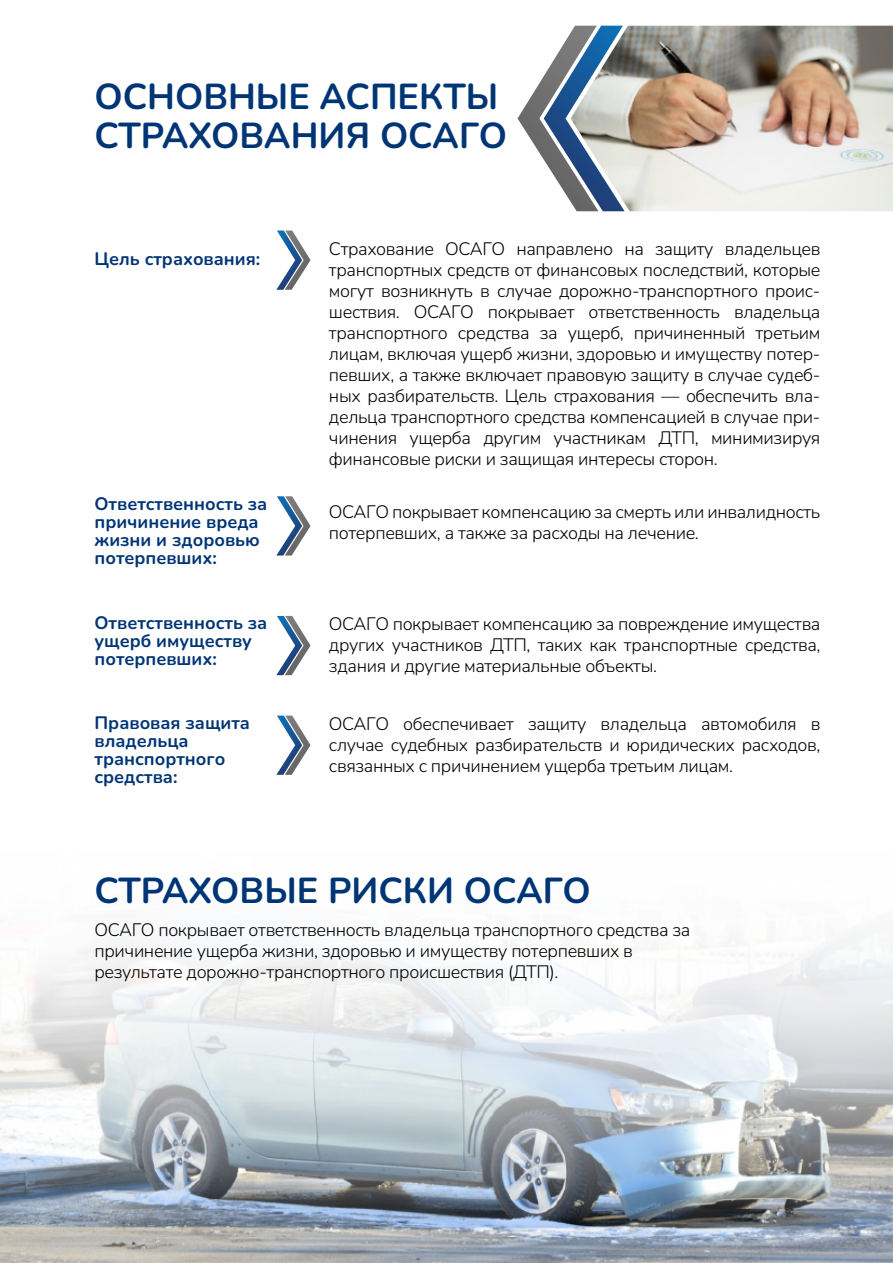
<style>
.page{position:relative;width:893px;height:1263px;background:#fff}
.page>*{position:absolute;margin:0;border:0;box-sizing:border-box;transform-origin:0 0}
.t1{font:700 36px/39px "Nunito";color:#003575}
.t2{font:300 18px/21px "Nunito";letter-spacing:-.02em;color:#000;text-align:justify}
.t3{font:700 18px/18px "Nunito";color:#003575}
</style>
<div class="page">
<img style="left:0;top:1224px;width:893px;height:39px">
<svg style="left:0;top:936px;width:893px;height:288px"></svg>
<img style="left:625px;top:26px;width:268px;height:185px">
<svg style="left:518px;top:26px;width:107px;height:185px"></svg>
<svg style="left:276px;top:230px;width:34px;height:60px"></svg>
<svg style="left:276px;top:496px;width:34px;height:59px"></svg>
<svg style="left:276px;top:616px;width:34px;height:59px"></svg>
<svg style="left:276px;top:716px;width:34px;height:59px"></svg>
<h1 class="t1" style="left:94px;top:76px;width:414px">ОСНОВНЫЕ АСПЕКТЫ<br>СТРАХОВАНИЯ ОСАГО</h1>
<p class="t3" style="left:94px;top:249px;width:167px">Цель страхования:</p>
<p class="t2" style="left:329px;top:237px;width:493px">Страхование ОСАГО направлено на защиту владельцев транспортных средств от финансовых последствий, которые могут возникнуть в случае дорожно-транспортного проис&shy;шествия. ОСАГО покрывает ответственность владельца транспортного средства за ущерб, причиненный третьим лицам, включая ущерб жизни, здоровью и имуществу потер&shy;певших, а также включает правовую защиту в случае судеб&shy;ных разбирательств. Цель страхования — обеспечить вла&shy;дельца транспортного средства компенсацией в случае при&shy;чинения ущерба другим участникам ДТП, минимизируя финансовые риски и защищая интересы сторон.</p>
<p class="t3" style="left:94px;top:494px;width:174px">Ответственность за причинение вреда жизни и здоровью потерпевших:</p>
<p class="t2" style="left:329px;top:500px;width:493px">ОСАГО покрывает компенсацию за смерть или инвалидность потерпевших, а также за расходы на лечение.</p>
<p class="t3" style="left:94px;top:613px;width:174px">Ответственность за ущерб имуществу потерпевших:</p>
<p class="t2" style="left:329px;top:613px;width:493px">ОСАГО покрывает компенсацию за повреждение имущества других участников ДТП, таких как транспортные средства, здания и другие материальные объекты.</p>
<p class="t3" style="left:94px;top:713px;width:157px">Правовая защита владельца транспортного средства:</p>
<p class="t2" style="left:329px;top:712px;width:493px">ОСАГО обеспечивает защиту владельца автомобиля в случае судебных разбирательств и юридических расходов, связанных с причинением ущерба третьим лицам.</p>
<h1 class="t1" style="left:94px;top:869px;width:498px">СТРАХОВЫЕ РИСКИ ОСАГО</h1>
<p class="t2" style="left:94px;top:919px;width:597px;text-align:left">ОСАГО покрывает ответственность владельца транспортного средства за причинение ущерба жизни, здоровью и имуществу потерпевших в результате дорожно-транспортного происшествия (ДТП).</p>
</div>
